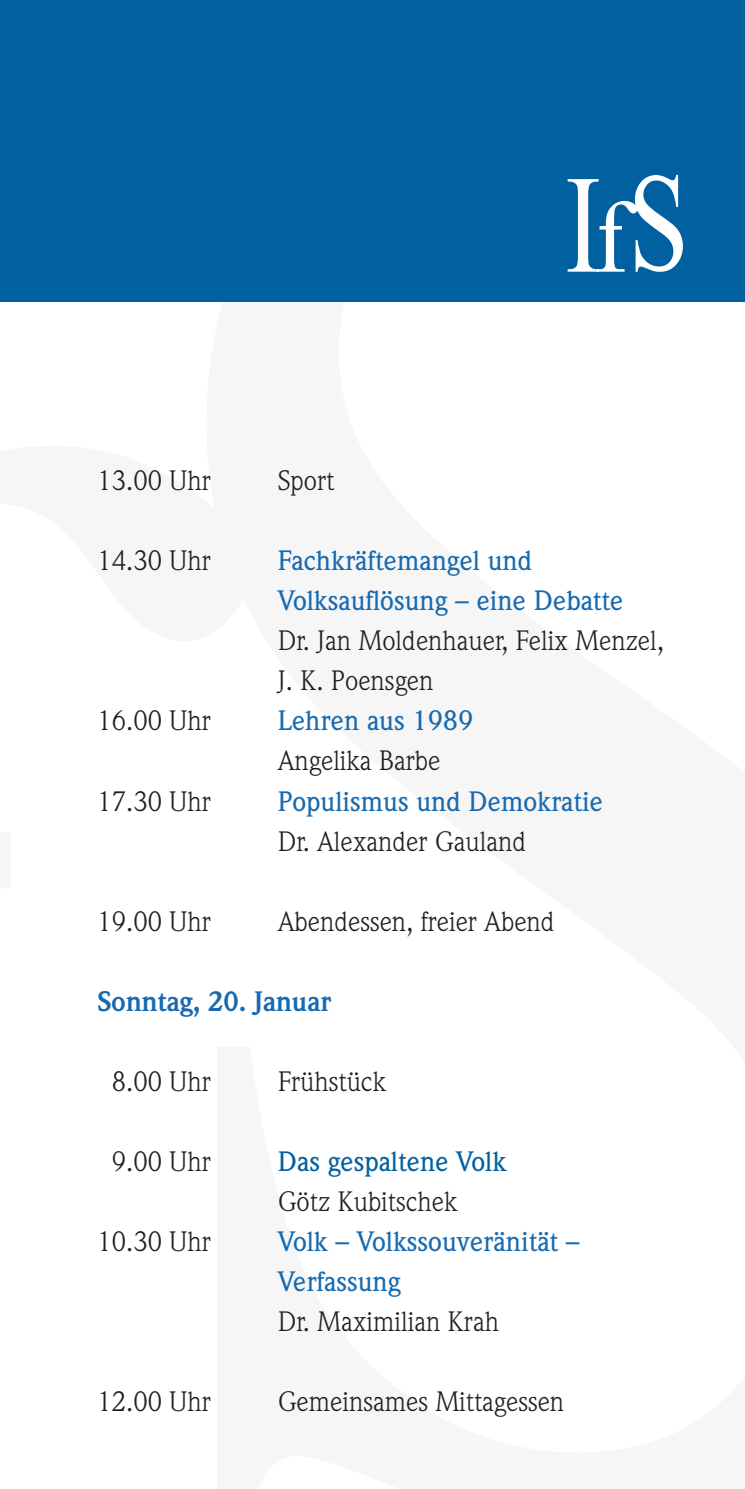
<style>
.page{position:relative;width:745px;height:1489px;background:#fff}
.page>*{position:absolute;margin:0;border:0;box-sizing:border-box;transform-origin:0 0}
.t1{font:27.5px/40px "Weidemann Std";color:#231f20}
.t2{font:500 27.5px/40px "Weidemann Std";color:#176ab0}
.t3{font:700 27.5px "Weidemann Std";color:#176ab0}
.t4{font:500 27.5px "Weidemann Std";color:#0060a0}
</style>
<div class="page">
<div style="left:0;top:0;width:744px;height:301px;background:#0060a0"></div>
<svg style="left:567px;top:175px;width:115px;height:97px"></svg>
<p class="t1" style="left:97px;top:460px;width:115px">13.00 Uhr</p>
<p class="t1" style="left:277px;top:460px;width:58px">Sport</p>
<p class="t1" style="left:97px;top:540px;width:115px">14.30 Uhr</p>
<p class="t2" style="left:277px;top:541px;width:347px">Fachkräftemangel und<br>Volksauflösung – eine Debatte</p>
<p class="t1" style="left:277px;top:620px;width:387px">Dr. Jan Moldenhauer, Felix Menzel,<br>J. K. Poensgen</p>
<p class="t1" style="left:97px;top:700px;width:115px">16.00 Uhr</p>
<p class="t2" style="left:277px;top:701px;width:197px">Lehren aus 1989</p>
<p class="t1" style="left:277px;top:740px;width:164px">Angelika Barbe</p>
<p class="t1" style="left:97px;top:780px;width:115px">17.30 Uhr</p>
<p class="t2" style="left:277px;top:781px;width:326px">Populismus und Demokratie</p>
<p class="t1" style="left:277px;top:820px;width:250px">Dr. Alexander Gauland</p>
<p class="t1" style="left:97px;top:900px;width:115px">19.00 Uhr</p>
<p class="t1" style="left:277px;top:900px;width:278px">Abendessen, freier Abend</p>
<p class="t3" style="left:97px;top:984px;width:235px">Sonntag, 20. Januar</p>
<p class="t1" style="left:112px;top:1060px;width:100px">8.00 Uhr</p>
<p class="t1" style="left:277px;top:1060px;width:110px">Frühstück</p>
<p class="t1" style="left:112px;top:1140px;width:100px">9.00 Uhr</p>
<p class="t4" style="left:277px;top:1144px;width:230px">Das gespaltene Volk</p>
<p class="t1" style="left:277px;top:1180px;width:181px">Götz Kubitschek</p>
<p class="t1" style="left:97px;top:1220px;width:115px">10.30 Uhr</p>
<p class="t2" style="left:277px;top:1221px;width:303px">Volk – Volkssouveränität –<br>Verfassung</p>
<p class="t1" style="left:277px;top:1300px;width:223px">Dr. Maximilian Krah</p>
<p class="t1" style="left:97px;top:1380px;width:115px">12.00 Uhr</p>
<p class="t1" style="left:277px;top:1380px;width:288px">Gemeinsames Mittagessen</p>
</div>
